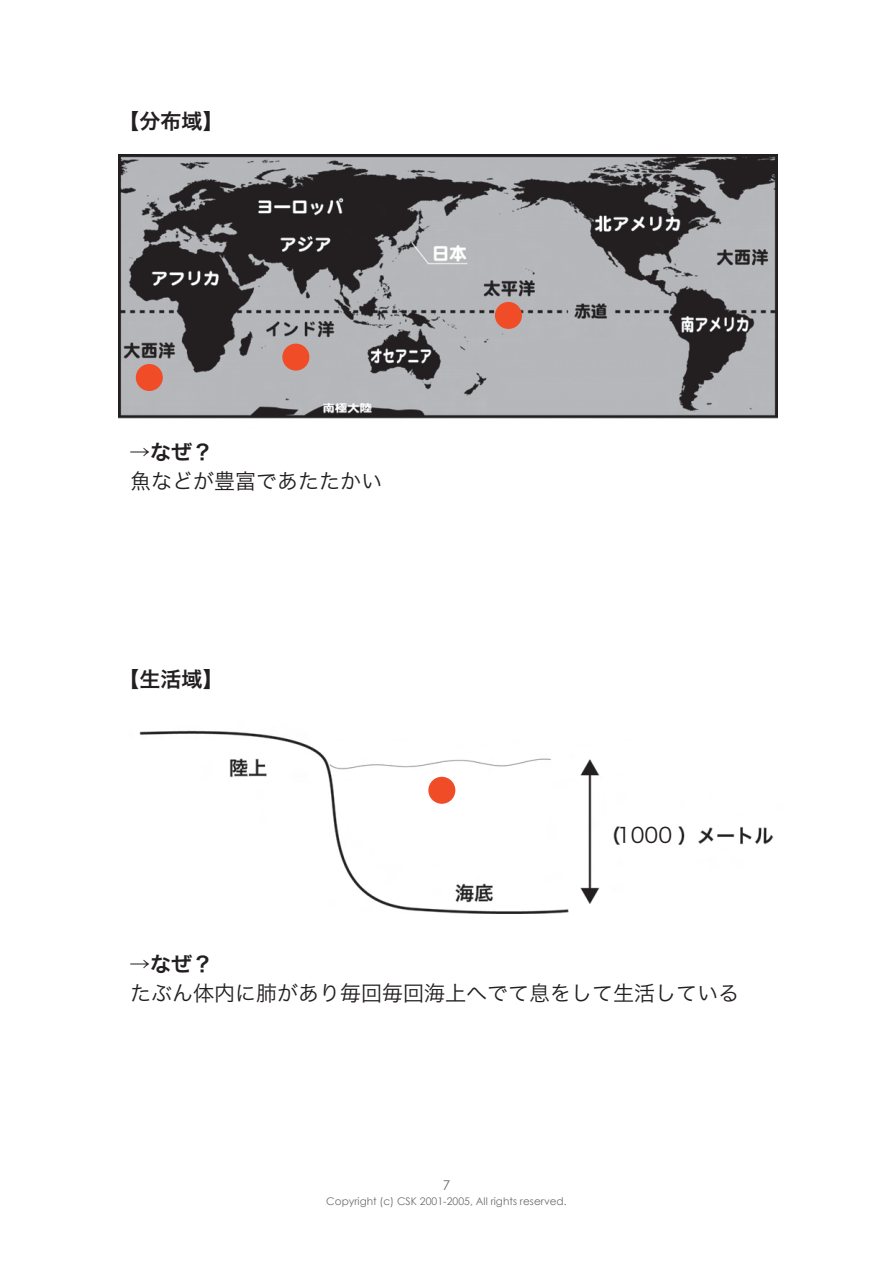
<style>
.page{position:relative;width:893px;height:1263px;background:#fff}
.page>*{position:absolute;margin:0;border:0;box-sizing:border-box;transform-origin:0 0}
.t1{font:21px "Hira Kaku Pro W3";color:#231f20}
.t2{font:21px "Hira Kaku Pro W6";color:#231f20}
.t3{font:13.5px "Century Gothic";color:#6c6d70}
.t4{font:10.5px "Century Gothic";color:#6c6d70}
</style>
<div class="page">
<img style="left:118px;top:154px;width:660px;height:265px">
<img style="left:139px;top:730px;width:635px;height:183px">
<div style="left:136px;top:364px;width:27px;height:27px;background:#f04c27;border-radius:50%"></div>
<div style="left:282px;top:344px;width:27px;height:27px;background:#f04c27;border-radius:50%"></div>
<div style="left:495px;top:302px;width:27px;height:27px;background:#f04c27;border-radius:50%"></div>
<div style="left:428px;top:777px;width:27px;height:27px;background:#f04c27;border-radius:50%"></div>
<p class="t2" style="left:119px;top:102px;width:106px">【分布域】</p>
<p class="t2" style="left:129px;top:433px;width:85px">→なぜ？</p>
<p class="t1" style="left:130px;top:462px;width:254px">魚などが豊富であたたかい</p>
<p class="t2" style="left:119px;top:660px;width:106px">【生活域】</p>
<p class="t2" style="left:129px;top:945px;width:85px">→なぜ？</p>
<p class="t1" style="left:617px;top:816px;width:57px">1000</p>
<p class="t1" style="left:130px;top:974px;width:611px">たぶん体内に肺があり毎回毎回海上へでて息をして生活している</p>
<p class="t3" style="left:443px;top:1176px;width:9px">7</p>
<p class="t4" style="left:326px;top:1195px;width:242px">Copyright (c) CSK 2001-2005, All rights reserved.</p>
</div>
